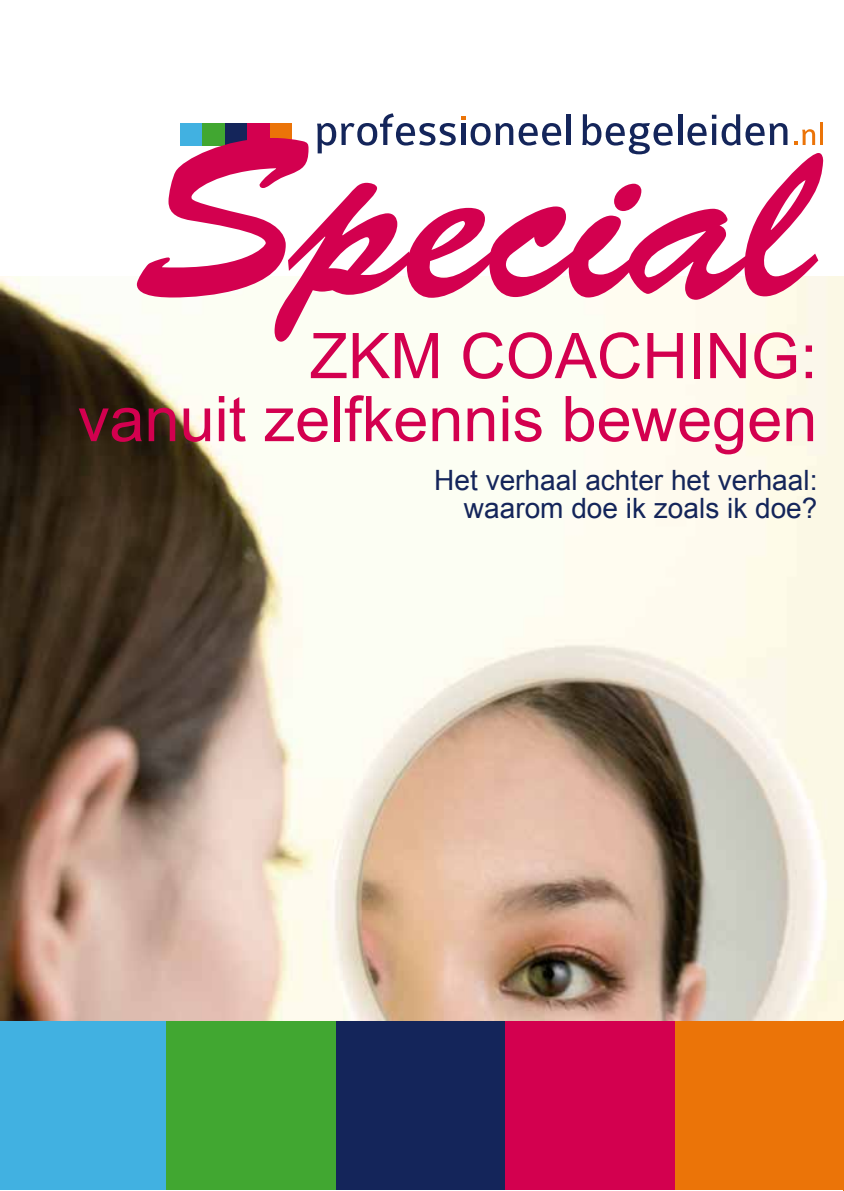
<style>
.page{position:relative;width:844px;height:1191px;background:#fff}
.page>*{position:absolute;margin:0;border:0;box-sizing:border-box;transform-origin:0 0}
.t1{font:227.5px "Brush Script Std";color:#d3004f}
.t2{font:63px/63px "Arial";color:#d3004f;text-align:right}
.t3{font:28px/28px "Arial";color:#14255a;text-align:right}
</style>
<div class="page">
<img style="left:0;top:277px;width:843px;height:744px">
<svg style="left:317px;top:113px;width:138px;height:40px"></svg>
<hr style="left:566px;top:114px;width:4px;height:31px;background:#14255a">
<svg style="left:582px;top:114px;width:90px;height:40px"></svg>
<div style="left:677px;top:114px;width:5px;height:31px;background:#14255a"></div>
<svg style="left:687px;top:114px;width:100px;height:32px"></svg>
<svg style="left:794px;top:129px;width:20px;height:16px"></svg>
<hr style="left:819px;top:123px;width:3px;height:22px;background:#eb7408">
<div style="left:180px;top:123px;width:22px;height:22px;background:#41b1e1"></div>
<div style="left:269px;top:123px;width:22px;height:22px;background:#eb7408"></div>
<div style="left:247px;top:123px;width:22px;height:22px;background:#d3004f"></div>
<div style="left:224px;top:123px;width:23px;height:22px;background:#14255a"></div>
<div style="left:202px;top:123px;width:22px;height:22px;background:#41a731"></div>
<svg style="left:461px;top:116px;width:100px;height:30px"></svg>
<div style="left:0;top:1021px;width:166px;height:169px;background:#41b1e1"></div>
<div style="left:674px;top:1021px;width:169px;height:169px;background:#eb7408"></div>
<div style="left:505px;top:1021px;width:169px;height:169px;background:#d3004f"></div>
<div style="left:335px;top:1021px;width:169px;height:169px;background:#14255a"></div>
<div style="left:166px;top:1021px;width:169px;height:169px;background:#41a731"></div>
<hr style="left:843px;top:1020px;width:1px;height:171px;background:#ea7406">
<h1 class="t1" style="left:135px;top:93px;width:680px">Special</h1>
<h2 class="t2" style="left:78px;top:325px;width:740px">ZKM COACHING:<br>vanuit zelfkennis bewegen</h2>
<p class="t3" style="left:434px;top:466px;width:384px">Het verhaal achter het verhaal: waarom doe ik zoals ik doe?</p>
</div>
